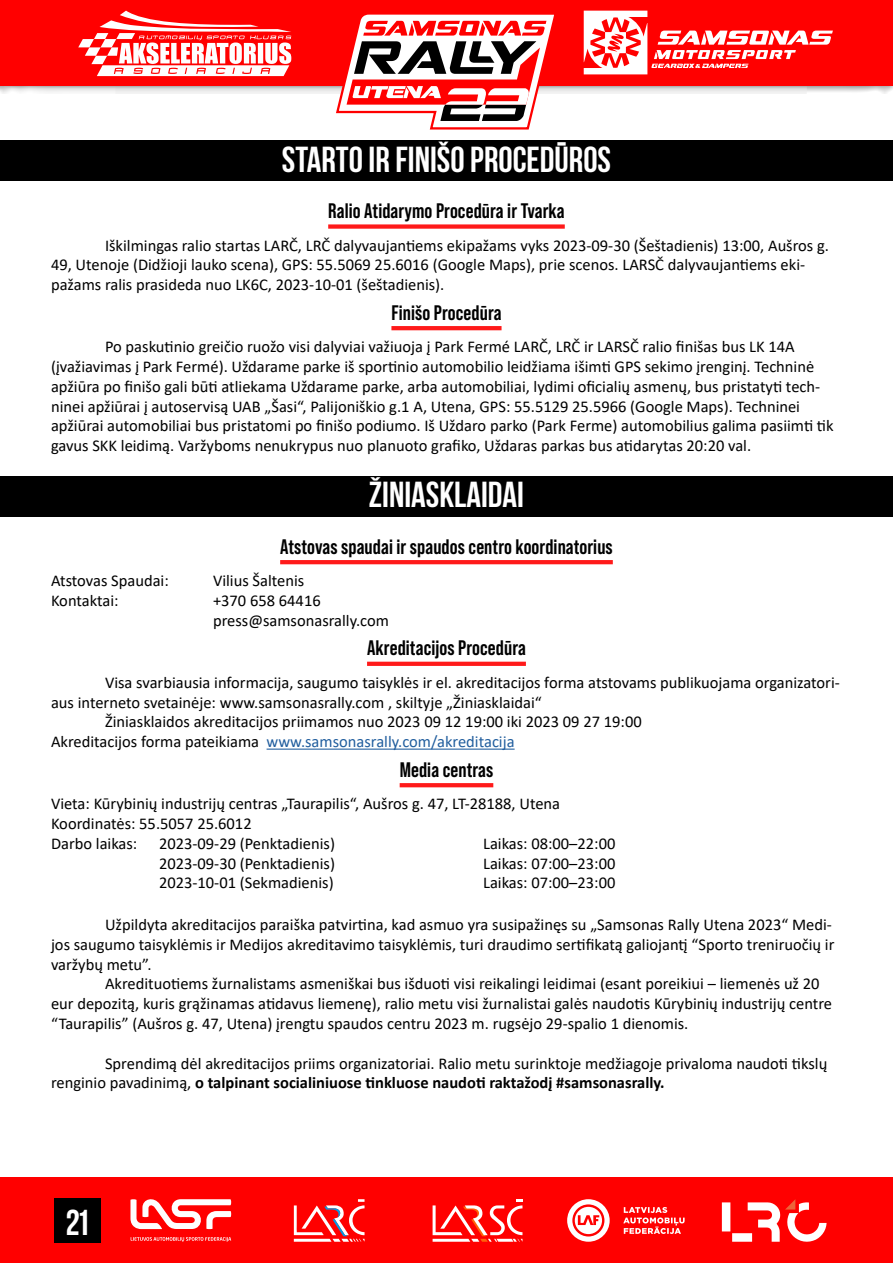
<style>
.page{position:relative;width:893px;height:1263px;background:#fff}
.page>*{position:absolute;margin:0;border:0;box-sizing:border-box;transform-origin:0 0}
.HEADERIS{font:700 36px "Bebas Neue";color:#fff}
.SUBHEADERIS{font:700 21px "Bebas Neue Pro";letter-spacing:.005em;color:#000}
.t1{font:16.5px/19.8px "Calibri";color:#000}
.t2{font:16.5px "Calibri";color:#215e9e}
.s1{color:#000}
.s2{font-weight:700}
</style>
<div class="page">
<div style="left:0;top:1178px;width:893px;height:85px;background:#f00"></div>
<div style="left:54px;top:1199px;width:47px;height:44px;background:#000"></div>
<svg style="left:130px;top:1199px;width:102px;height:30px"></svg>
<svg style="left:131px;top:1237px;width:100px;height:5px"></svg>
<svg style="left:294px;top:1199px;width:71px;height:43px"></svg>
<svg style="left:433px;top:1199px;width:89px;height:43px"></svg>
<svg style="left:567px;top:1199px;width:118px;height:43px"></svg>
<svg style="left:722px;top:1199px;width:105px;height:43px"></svg>
<div style="left:0;top:140px;width:893px;height:41px;background:#000"></div>
<div style="left:328px;top:224px;width:237px;height:5px;background:#ff1a1a"></div>
<hr style="left:391px;top:326px;width:111px;height:4px;background:#ff1a1a">
<div style="left:0;top:476px;width:893px;height:40px;background:#000"></div>
<hr style="left:280px;top:560px;width:333px;height:4px;background:#ff1a1a">
<svg style="left:367px;top:662px;width:159px;height:4px"></svg>
<hr style="left:267px;top:748px;width:248px;height:2px;background:#215e9e">
<svg style="left:400px;top:783px;width:93px;height:4px"></svg>
<div style="left:0;top:0;width:893px;height:93px;background:#000;opacity:.75"></div>
<div style="left:0;top:0;width:893px;height:85px;background:#f00"></div>
<svg style="left:78px;top:11px;width:213px;height:65px"></svg>
<svg style="left:584px;top:11px;width:249px;height:63px"></svg>
<svg style="left:334px;top:14px;width:224px;height:116px"></svg>
<h1 class="HEADERIS" style="left:282px;top:139px;width:331px">STARTO IR FINIŠO PROCEDŪROS</h1>
<p class="SUBHEADERIS" style="left:328px;top:199px;width:238px">Ralio Atidarymo Procedūra ir Tvarka</p>
<p class="t1" style="left:51px;top:235px;width:779px;text-indent:54px">Iškilmingas ralio startas LARČ, LRČ dalyvaujantiems ekipažams vyks 2023-09-30 (Šeštadienis) 13:00, Aušros g.<br>49, Utenoje (Didžioji lauko scena), GPS: 55.5069 25.6016 (Google Maps), prie scenos. LARSČ dalyvaujantiems eki&shy;pažams ralis prasideda nuo LK6C, 2023-10-01 (šeštadienis).</p>
<p class="SUBHEADERIS" style="left:391px;top:300px;width:112px">Finišo Procedūra</p>
<p class="t1" style="left:51px;top:336px;width:784px;text-indent:54px">Po paskutinio greičio ruožo visi dalyviai važiuoja į Park Fermé LARČ, LRČ ir LARSČ ralio finišas bus LK 14A (įvažiavimas į Park Fermé). Uždarame parke iš sportinio automobilio leidžiama išimti GPS sekimo įrenginį. Techninė apžiūra po finišo gali būti atliekama Uždarame parke, arba automobiliai, lydimi oficialių asmenų, bus pristatyti tech&shy;ninei apžiūrai į autoservisą UAB „Šasi“, Palijoniškio g.1 A, Utena, GPS: 55.5129 25.5966 (Google Maps). Techninei apžiūrai automobiliai bus pristatomi po finišo podiumo. Iš Uždaro parko (Park Ferme) automobilius galima pasiimti tik gavus SKK leidimą. Varžyboms nenukrypus nuo planuoto grafiko, Uždaras parkas bus atidarytas 20:20 val.</p>
<h1 class="HEADERIS" style="left:369px;top:475px;width:157px">ŽINIASKLAIDAI</h1>
<p class="SUBHEADERIS" style="left:280px;top:534px;width:334px">Atstovas spaudai ir spaudos centro koordinatorius</p>
<p class="t1" style="left:51px;top:570px;width:119px">Atstovas Spaudai:</p>
<p class="t1" style="left:213px;top:570px;width:93px">Vilius Šaltenis</p>
<p class="t1" style="left:51px;top:590px;width:69px">Kontaktai:</p>
<p class="t1" style="left:213px;top:590px;width:109px">+370 658 64416</p>
<p class="t1" style="left:213px;top:610px;width:177px">press@samsonasrally.com</p>
<p class="SUBHEADERIS" style="left:367px;top:636px;width:160px">Akreditacijos Procedūra</p>
<p class="t1" style="left:51px;top:672px;width:790px;text-indent:54px">Visa svarbiausia informacija, saugumo taisyklės ir el. akreditacijos forma atstovams publikuojama organizatori&shy;aus interneto svetainėje: www.samsonasrally.com , skiltyje „Žiniasklaidai“</p>
<p class="t1" style="left:105px;top:712px;width:538px">Žiniasklaidos akreditacijos priimamos nuo 2023 09 12 19:00 iki 2023 09 27 19:00</p>
<p class="t2" style="left:51px;top:730px;width:465px"><span class="s1">Akreditacijos forma pateikiama</span> www.samsonasrally.com/akreditacija</p>
<p class="SUBHEADERIS" style="left:400px;top:757px;width:95px">Media centras</p>
<p class="t1" style="left:51px;top:793px;width:511px">Vieta: Kūrybinių industrijų centras „Taurapilis“, Aušros g. 47, LT-28188, Utena</p>
<p class="t1" style="left:51px;top:813px;width:202px">Koordinatės: 55.5057 25.6012</p>
<p class="t1" style="left:51px;top:833px;width:88px">Darbo laikas:</p>
<p class="t1" style="left:159px;top:833px;width:178px">2023-09-29 (Penktadienis)</p>
<p class="t1" style="left:483px;top:833px;width:134px">Laikas: 08:00–22:00</p>
<p class="t1" style="left:159px;top:853px;width:178px">2023-09-30 (Penktadienis)</p>
<p class="t1" style="left:483px;top:853px;width:134px">Laikas: 07:00–23:00</p>
<p class="t1" style="left:159px;top:873px;width:176px">2023-10-01 (Sekmadienis)</p>
<p class="t1" style="left:483px;top:873px;width:134px">Laikas: 07:00–23:00</p>
<p class="t1" style="left:51px;top:914px;width:785px;text-indent:54px">Užpildyta akreditacijos paraiška patvirtina, kad asmuo yra susipažinęs su „Samsonas Rally Utena 2023“ Medi&shy;jos saugumo taisyklėmis ir Medijos akreditavimo taisyklėmis, turi draudimo sertifikatą galiojantį “Sporto treniruočių ir varžybų metu”.</p>
<p class="t1" style="left:51px;top:973px;width:783px;text-indent:54px">Akredituotiems žurnalistams asmeniškai bus išduoti visi reikalingi leidimai (esant poreikiui – liemenės už 20 eur depozitą, kuris grąžinamas atidavus liemenę), ralio metu visi žurnalistai galės naudotis Kūrybinių industrijų centre “Taurapilis” (Aušros g. 47, Utena) įrengtu spaudos centru 2023 m. rugsėjo 29-spalio 1 dienomis.</p>
<p class="t1" style="left:51px;top:1053px;width:778px;text-indent:54px">Sprendimą dėl akreditacijos priims organizatoriai. Ralio metu surinktoje medžiagoje privaloma naudoti tikslų renginio pavadinimą, <span class="s2">o talpinant socialiniuose tinkluose naudoti raktažodį #samsonasrally.</span></p>
<h1 class="HEADERIS" style="left:66px;top:1202px;width:24px">21</h1>
</div>
